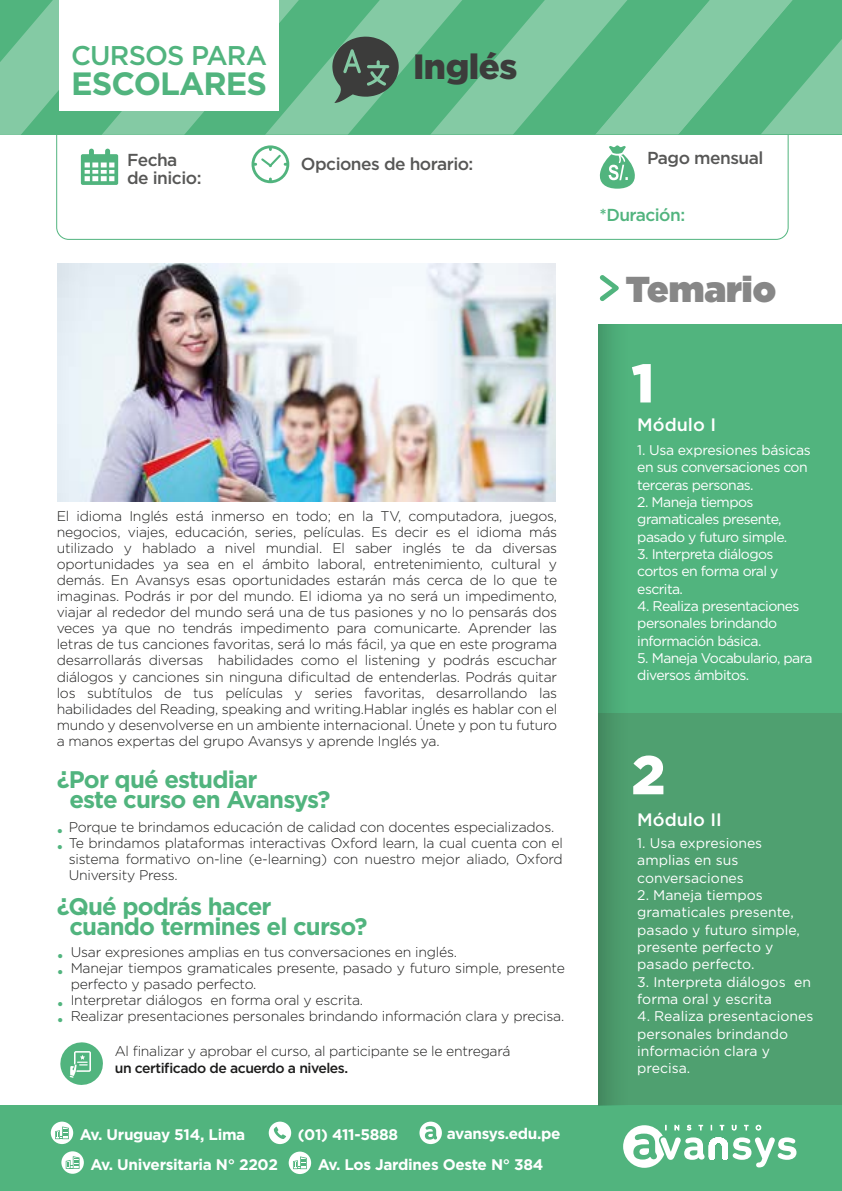
<style>
.page{position:relative;width:842px;height:1191px;background:#fff}
.page>*{position:absolute;margin:0;border:0;box-sizing:border-box;transform-origin:0 0}
.t1{font:900 54.4px "Gotham";color:#fff}
.t2{font:700 52px "Bariol";color:#51b47e}
.t3{font:900 36px "Gotham";color:#878787}
.t4{font:900 35px "Gotham";letter-spacing:-.015em;color:#3c3c3b}
.t5{font:700 32.2px "Gotham";letter-spacing:-.03em;color:#51b47e}
.t6{font:500 27px "Gotham";letter-spacing:-.03em;color:#51b47e}
.t7{font:700 24px/20px "Gotham";letter-spacing:-.035em;color:#51b47e}
.t8{font:500 18px "Gotham";color:#fff}
.t9{font:500 17.4px/17.4px "Gotham";letter-spacing:-.03em;color:#575756}
.t10{font:500 17.4px "Gotham";letter-spacing:-.03em;color:#51b47e}
.t11{font:700 15.4px "Gotham";letter-spacing:-.02em;color:#fff}
.t12{font:300 14px/16px "Gotham";letter-spacing:-.015em;color:#1c1c1b}
.t13{font:14px/17.4px "Gotham";letter-spacing:-.04em;color:#fff}
.t14{font:14px/17.4px "Gotham";color:#fff}
.t15{font:500 14px "Gotham";letter-spacing:-.035em;color:#1c1c1b}
.t16{font:700 14px/16px "Gotham";color:#51b47e}
</style>
<div class="page">
<img style="left:58px;top:264px;width:497px;height:238px">
<div style="left:56px;top:122px;width:732px;height:118px;border:1px solid #51b47e;border-radius:12px"></div>
<svg style="left:0;top:0;width:123px;height:135px;background:#70c195"></svg>
<svg style="left:123px;top:0;width:165px;height:135px;background:#6bbf91"></svg>
<svg style="left:288px;top:0;width:162px;height:135px;background:#65bc8d"></svg>
<svg style="left:450px;top:0;width:164px;height:135px;background:#6abe90"></svg>
<svg style="left:614px;top:0;width:228px;height:135px;background:#69be90"></svg>
<div style="left:598px;top:324px;width:244px;height:403px;background:#51b47e"></div>
<div style="left:598px;top:712px;width:244px;height:395px;background:#4fa070"></div>
<svg style="left:252px;top:145px;width:37px;height:38px"></svg>
<svg style="left:599px;top:145px;width:36px;height:44px"></svg>
<svg style="left:81px;top:149px;width:37px;height:36px"></svg>
<div style="left:0;top:1105px;width:842px;height:86px;background:#51b47e"></div>
<svg style="left:419px;top:1121px;width:23px;height:23px"></svg>
<svg style="left:269px;top:1121px;width:22px;height:23px"></svg>
<svg style="left:51px;top:1121px;width:22px;height:23px"></svg>
<svg style="left:55px;top:1126px;width:14px;height:13px"></svg>
<div style="left:61px;top:1151px;width:23px;height:22px;background:#fff;border-radius:50%"></div>
<svg style="left:66px;top:1156px;width:14px;height:13px"></svg>
<svg style="left:289px;top:1151px;width:22px;height:23px"></svg>
<svg style="left:293px;top:1156px;width:14px;height:13px"></svg>
<svg style="left:623px;top:1124px;width:173px;height:43px"></svg>
<svg style="left:60px;top:1042px;width:43px;height:43px"></svg>
<div style="left:60px;top:0;width:219px;height:110px;background:#fff"></div>
<svg style="left:598px;top:324px;width:46px;height:781px"></svg>
<svg style="left:332px;top:37px;width:67px;height:66px;background:#4f6b5b"></svg>
<h3 class="t6" style="left:71px;top:38px;width:197px">CURSOS PARA</h3>
<h3 class="t5" style="left:71px;top:62px;width:197px">ESCOLARES</h3>
<h3 class="t4" style="left:413px;top:43px;width:106px">Inglés</h3>
<p class="t9" style="left:127px;top:151px;width:76px">Fecha de inicio:</p>
<p class="t9" style="left:301px;top:155px;width:174px">Opciones de horario:</p>
<p class="t9" style="left:647px;top:149px;width:118px">Pago mensual</p>
<p class="t10" style="left:599px;top:204px;width:87px">*Duración:</p>
<h2 class="t2" style="left:600px;top:247px;width:20px">&gt;</h2>
<h3 class="t3" style="left:626px;top:263px;width:152px">Temario</h3>
<p class="t12" style="left:57px;top:508px;width:502px;text-align:justify">El idioma Inglés está inmerso en todo; en la TV, computadora, juegos, negocios, viajes, educación, series, películas. Es decir es el idioma más utilizado y hablado a nivel mundial. El saber inglés te da diversas oportunidades ya sea en el ámbito laboral, entretenimiento, cultural y demás. En Avansys esas oportunidades estarán más cerca de lo que te imaginas. Podrás ir por del mundo. El idioma ya no será un impedimento, viajar al rededor del mundo será una de tus pasiones y no lo pensarás dos veces ya que no tendrás impedimento para comunicarte. Aprender las letras de tus canciones favoritas, será lo más fácil, ya que en este programa desarrollarás diversas habilidades como el listening y podrás escuchar diálogos y canciones sin ninguna dificultad de entenderlas. Podrás quitar los subtítulos de tus películas y series favoritas, desarrollando las habilidades del Reading, speaking and writing.Hablar inglés es hablar con el mundo y desenvolverse en un ambiente internacional. Únete y pon tu futuro a manos expertas del grupo Avansys y aprende Inglés ya.</p>
<h3 class="t7" style="left:69px;top:769px;width:263px;text-indent:-13px">¿Por qué estudiar<br>este curso en Avansys?</h3>
<p class="t12" style="left:69px;top:819px;width:496px">Porque te brindamos educación de calidad con docentes especializados.<br>Te brindamos plataformas interactivas Oxford learn, la cual cuenta con el sistema formativo on-line (e-learning) con nuestro mejor aliado, Oxford University Press.</p>
<p class="t16" style="left:57px;top:822px;width:8px">• •</p>
<h3 class="t7" style="left:69px;top:896px;width:299px;text-indent:-13px">¿Qué podrás hacer<br>cuando termines el curso?</h3>
<p class="t16" style="left:57px;top:948px;width:8px">• •</p>
<p class="t16" style="left:57px;top:996px;width:8px">• •</p>
<p class="t12" style="left:71px;top:944px;width:496px">Usar expresiones amplias en tus conversaciones en inglés.<br>Manejar tiempos gramaticales presente, pasado y futuro simple, presente perfecto y pasado perfecto.<br>Interpretar diálogos en forma oral y escrita.<br>Realizar presentaciones personales brindando información clara y precisa.</p>
<p class="t12" style="left:115px;top:1043px;width:397px">Al finalizar y aprobar el curso, al participante se le entregará</p>
<p class="t15" style="left:115px;top:1059px;width:235px">un certificado de acuerdo a niveles.</p>
<p class="t11" style="left:80px;top:1124px;width:167px">Av. Uruguay 514, Lima</p>
<p class="t11" style="left:298px;top:1124px;width:102px">(01) 411-5888</p>
<p class="t11" style="left:447px;top:1123px;width:115px">avansys.edu.pe</p>
<p class="t11" style="left:91px;top:1154px;width:189px">Av. Universitaria N° 2202</p>
<p class="t11" style="left:318px;top:1154px;width:227px">Av. Los Jardines Oeste N° 384</p>
<h1 class="t1" style="left:631px;top:346px;width:24px">1</h1>
<p class="t8" style="left:637px;top:413px;width:80px">Módulo I</p>
<p class="t13" style="left:637px;top:441px;width:175px">1. Usa expresiones básicas en sus conversaciones con terceras personas.</p>
<p class="t13" style="left:637px;top:493px;width:152px">2. Maneja tiempos gramaticales presente, pasado y futuro simple.</p>
<p class="t13" style="left:637px;top:545px;width:143px">3. Interpreta diálogos cortos en forma oral y escrita.</p>
<p class="t13" style="left:637px;top:597px;width:164px">4. Realiza presentaciones personales brindando información básica.</p>
<p class="t13" style="left:637px;top:649px;width:177px">5. Maneja Vocabulario, para diversos ámbitos.</p>
<h1 class="t1" style="left:631px;top:737px;width:35px">2</h1>
<p class="t8" style="left:637px;top:807px;width:86px">Módulo II</p>
<p class="t14" style="left:637px;top:834px;width:126px">1. Usa expresiones amplias en sus conversaciones</p>
<p class="t14" style="left:637px;top:886px;width:164px">2. Maneja tiempos gramaticales presente, pasado y futuro simple, presente perfecto y pasado perfecto.</p>
<p class="t14" style="left:637px;top:972px;width:175px">3. Interpreta diálogos en forma oral y escrita</p>
<p class="t14" style="left:637px;top:1007px;width:178px">4. Realiza presentaciones personales brindando información clara y precisa.</p>
</div>
